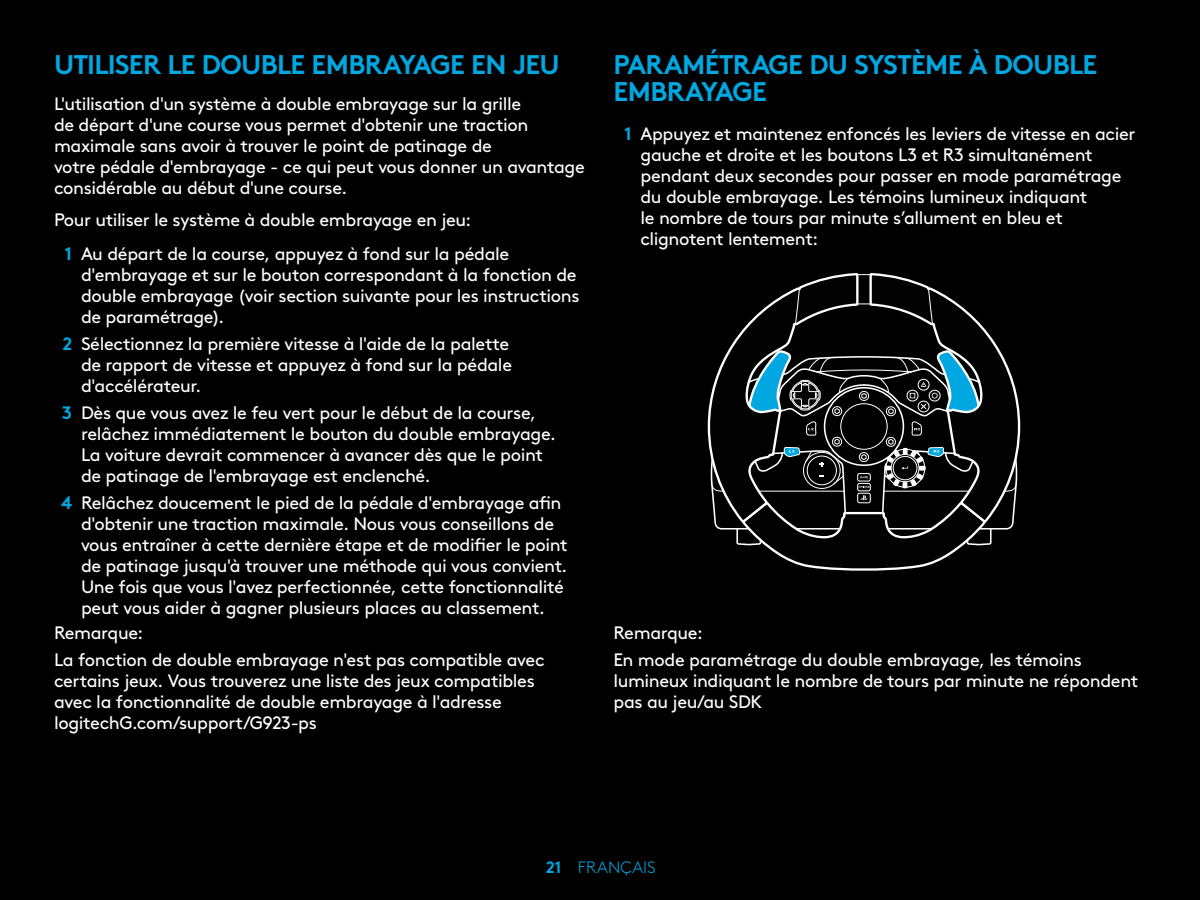
<style>
.page{position:relative;width:1200px;height:900px;background:#000}
.page>*{position:absolute;margin:0;border:0;box-sizing:border-box;transform-origin:0 0}
.A_head{font:27px/27px "Brown Pro Bold Alt";letter-spacing:-.025em;color:#00a7e0}
.Bulleted_list{font:18px/21px "Brown Pro Regular Alt";letter-spacing:-.02em;color:#fff}
.C_head{font:18px "Brown Pro Regular Alt";letter-spacing:-.025em;color:#fff}
.t1{font:300 16.5px "Brown Pro";letter-spacing:.01em;color:#00a7e0}
.s1{font-family:"Brown Pro Bold Alt";color:#00a7e0}
.s2{font-family:"Brown Pro Bold Alt";font-weight:400}
</style>
<div class="page">
<svg style="left:707px;top:273px;width:314px;height:298px"></svg>
<p class="A_head" style="left:54px;top:48px;width:507px">UTILISER LE DOUBLE EMBRAYAGE EN JEU</p>
<p class="Bulleted_list" style="left:54px;top:92px;width:532px">L'utilisation d'un système à double embrayage sur la grille<br>de départ d'une course vous permet d'obtenir une traction maximale sans avoir à trouver le point de patinage de<br>votre pédale d'embrayage - ce qui peut vous donner un avantage considérable au début d'une course.</p>
<p class="Bulleted_list" style="left:54px;top:208px;width:419px">Pour utiliser le système à double embrayage en jeu:</p>
<p class="Bulleted_list" style="left:81px;top:242px;width:500px;text-indent:-16px"><span class="s1">1</span> Au départ de la course, appuyez à fond sur la pédale d'embrayage et sur le bouton correspondant à la fonction de double embrayage (voir section suivante pour les instructions de paramétrage).</p>
<p class="Bulleted_list" style="left:81px;top:332px;width:433px;text-indent:-19px"><span class="s1">2</span> Sélectionnez la première vitesse à l'aide de la palette de rapport de vitesse et appuyez à fond sur la pédale d'accélérateur.</p>
<p class="Bulleted_list" style="left:81px;top:401px;width:473px;text-indent:-19px"><span class="s1">3</span> Dès que vous avez le feu vert pour le début de la course, relâchez immédiatement le bouton du double embrayage.<br>La voiture devrait commencer à avancer dès que le point de patinage de l'embrayage est enclenché.</p>
<p class="Bulleted_list" style="left:81px;top:491px;width:488px;text-indent:-20px"><span class="s1">4</span> Relâchez doucement le pied de la pédale d'embrayage afin d'obtenir une traction maximale. Nous vous conseillons de vous entraîner à cette dernière étape et de modifier le point de patinage jusqu'à trouver une méthode qui vous convient.<br>Une fois que vous l'avez perfectionnée, cette fonctionnalité peut vous aider à gagner plusieurs places au classement.</p>
<p class="C_head" style="left:54px;top:619px;width:91px">Remarque:</p>
<p class="Bulleted_list" style="left:54px;top:648px;width:492px">La fonction de double embrayage n'est pas compatible avec certains jeux. Vous trouverez une liste des jeux compatibles avec la fonctionnalité de double embrayage à l'adresse logitechG.com/support/G923-ps</p>
<p class="A_head" style="left:614px;top:48px;width:485px">PARAMÉTRAGE DU SYSTÈME À DOUBLE<br>EMBRAYAGE</p>
<p class="Bulleted_list" style="left:640px;top:122px;width:496px;text-indent:-16px"><span class="s1">1</span> Appuyez et maintenez enfoncés les leviers de vitesse en acier gauche et droite et les boutons L3 et R3 simultanément pendant deux secondes pour passer en mode paramétrage du double embrayage. Les témoins lumineux indiquant<br>le nombre de tours par minute s’allument en bleu et clignotent lentement:</p>
<p class="C_head" style="left:614px;top:619px;width:91px">Remarque:</p>
<p class="Bulleted_list" style="left:614px;top:648px;width:526px">En mode paramétrage du double embrayage, les témoins lumineux indiquant le nombre de tours par minute ne répondent pas au jeu/au SDK</p>
<p class="t1" style="left:546px;top:855px;width:112px"><span class="s2">21</span> FRANÇAIS</p>
</div>
